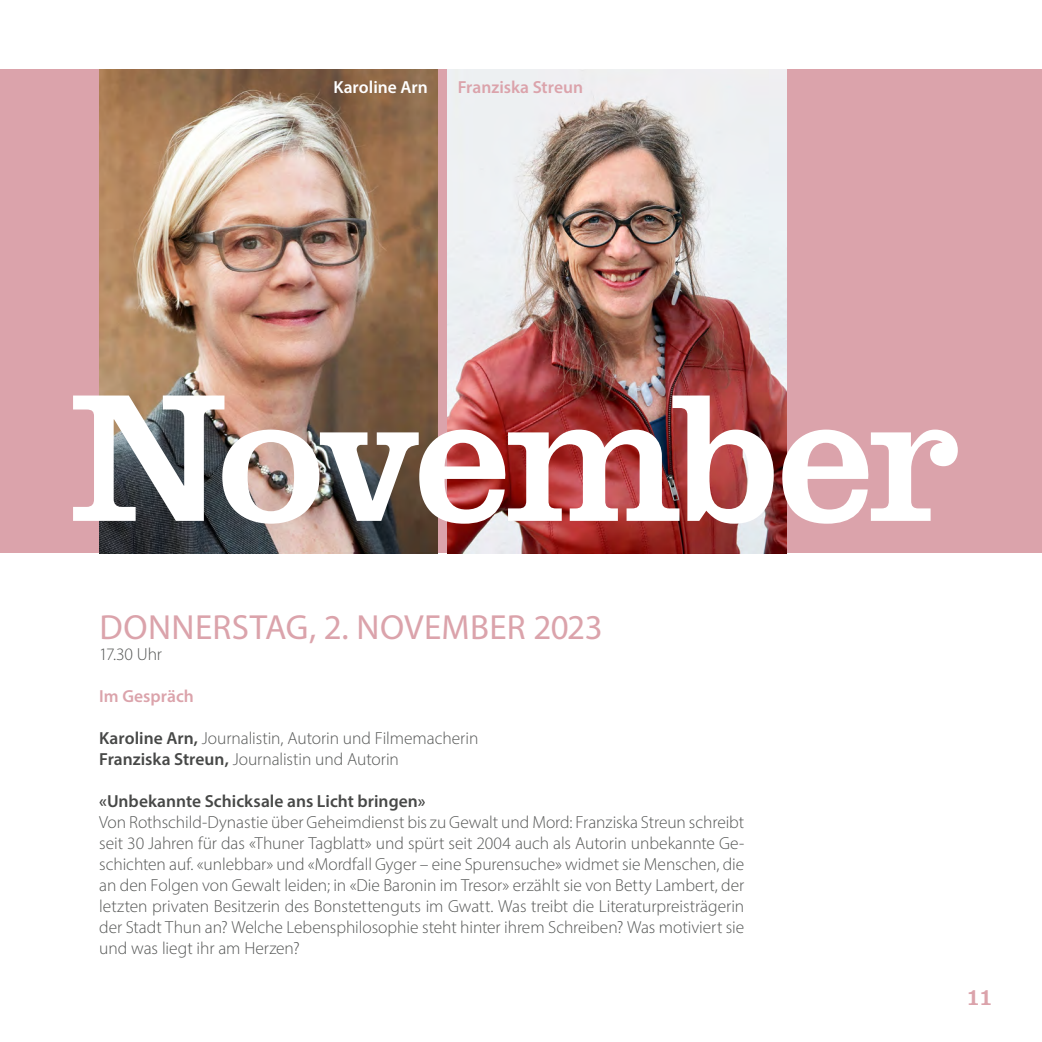
<style>
.page{position:relative;width:1042px;height:1042px;background:#fff}
.page>*{position:absolute;margin:0;border:0;box-sizing:border-box;transform-origin:0 0}
.t1{font:189px "Clarendon LT Std";letter-spacing:-.03em;color:#fff}
.t2{font:35px "Myriad Pro";letter-spacing:.01em;color:#dba3ab}
.t3{font:24.5px "Clarendon LT Std";color:#dba3ab}
.t4{font:300 17.5px/21px "Myriad Pro";letter-spacing:-.005em;color:#555756}
.t5{font:600 17.5px "Myriad Pro";color:#474847}
.t6{font:600 17.5px "Myriad Pro";color:#dba3ab}
.t7{font:600 17.5px "Myriad Pro";color:#fff}
.s1{font-weight:600;color:#474847}
</style>
<div class="page">
<div style="left:0;top:69px;width:1042px;height:484px;background:#dba3ab"></div>
<img style="left:99px;top:69px;width:339px;height:484px">
<img style="left:448px;top:69px;width:338px;height:484px">
<p class="t7" style="left:333px;top:75px;width:96px">Karoline Arn</p>
<p class="t6" style="left:458px;top:75px;width:127px">Franziska Streun</p>
<h1 class="t1" style="left:69px;top:347px;width:893px">November</h1>
<h2 class="t2" style="left:100px;top:606px;width:505px">DONNERSTAG, 2. NOVEMBER 2023</h2>
<p class="t4" style="left:99px;top:644px;width:64px">17.30 Uhr</p>
<p class="t6" style="left:99px;top:685px;width:96px">Im Gespräch</p>
<p class="t4" style="left:99px;top:728px;width:381px"><span class="s1">Karoline Arn,</span> Journalistin, Autorin und Filmemacherin<br><span class="s1">Franziska Streun,</span> Journalistin und Autorin</p>
<p class="t5" style="left:99px;top:790px;width:328px">«Unbekannte Schicksale ans Licht bringen»</p>
<p class="t4" style="left:99px;top:812px;width:646px;text-align:justify">Von Rothschild-Dynastie über Geheimdienst bis zu Gewalt und Mord: Franziska Streun schreibt seit 30 Jahren für das «Thuner Tagblatt» und spürt seit 2004 auch als Autorin unbekannte Ge&shy;schichten auf. «unlebbar» und «Mordfall Gyger – eine Spurensuche» widmet sie Menschen, die an den Folgen von Gewalt leiden; in «Die Baronin im Tresor» erzählt sie von Betty Lambert, der letzten privaten Besitzerin des Bonstettenguts im Gwatt. Was treibt die Literaturpreisträgerin der Stadt Thun an? Welche Lebensphilosophie steht hinter ihrem Schreiben? Was motiviert sie und was liegt ihr am Herzen?</p>
<h3 class="t3" style="left:965px;top:983px;width:29px">11</h3>
</div>
